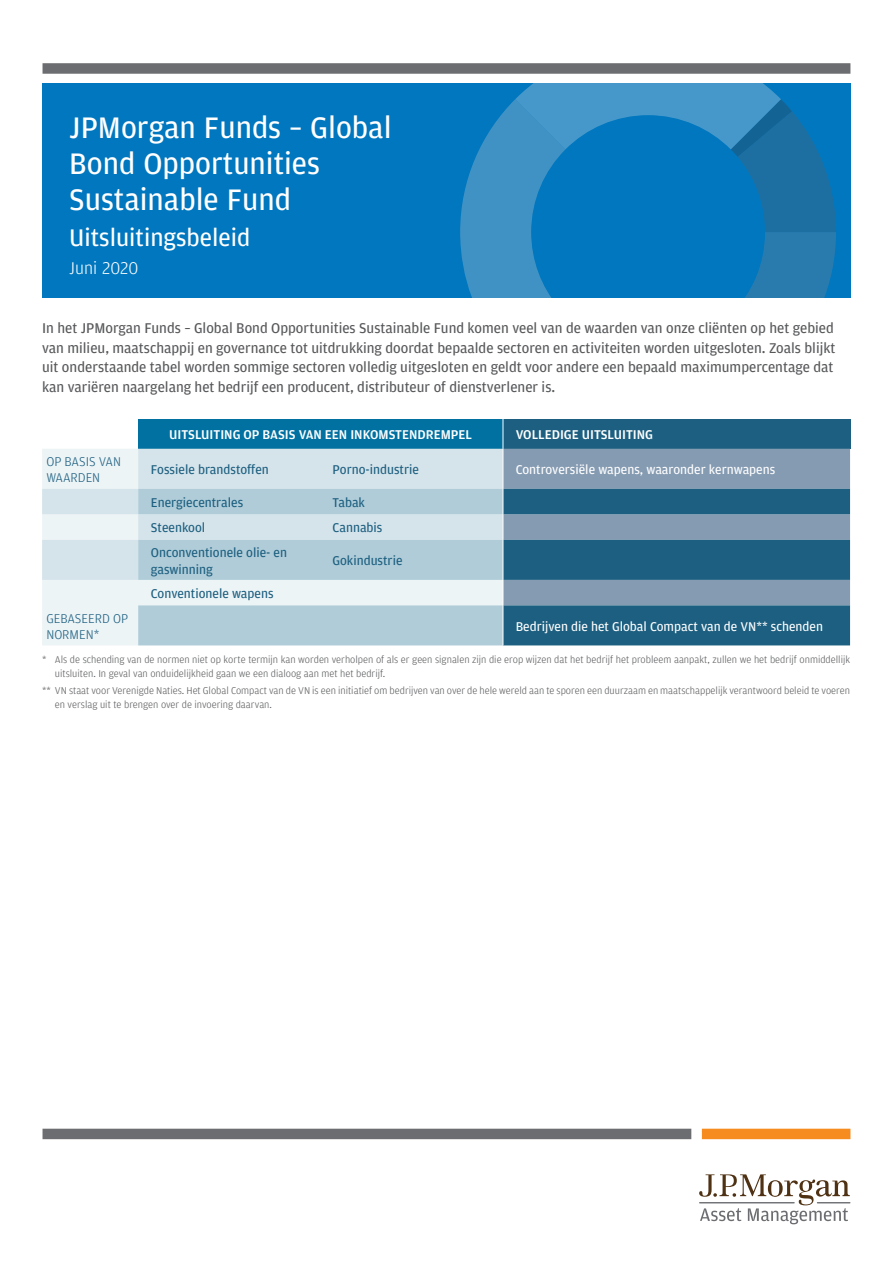
<style>
.page{position:relative;width:893px;height:1263px;background:#fff}
.page>*{position:absolute;margin:0;border:0;box-sizing:border-box;transform-origin:0 0}
._1st_Subhead{font:31.5px/36px "Amplitude";color:#fff}
._1st_Subhead-2{font:25.5px "Amplitude";color:#fff}
._1st_Subhead-3{font:300 18px "Amplitude";color:#fff}
.Body_copy{font:15px/19.5px "Amplitude";color:#57585a}
.Table_left_col{font:13.5px/16.5px "Amplitude";color:#1c5f80}
.Table_left_col-2{font:13.5px "Amplitude";color:#fff}
.Table_left_col-3{font:500 13.5px "Amplitude";color:#fff}
.Table_left_col-4{font:300 13.5px/16.5px "Amplitude";color:#1c5f80}
.Disclaimer{font:300 10.5px/13.5px "Amplitude";color:#57585a}
</style>
<div class="page">
<div style="left:43px;top:63px;width:807px;height:11px;background:#6c6d70"></div>
<div style="left:43px;top:1129px;width:648px;height:10px;background:#6c6d70"></div>
<div style="left:702px;top:1129px;width:148px;height:10px;background:#f68b1f"></div>
<svg style="left:699px;top:1174px;width:151px;height:50px"></svg>
<div style="left:138px;top:419px;width:365px;height:30px;background:#0071a1"></div>
<div style="left:503px;top:419px;width:347px;height:30px;background:#1c5f80"></div>
<div style="left:42px;top:580px;width:96px;height:65px;background:#edf4f6"></div>
<svg style="left:42px;top:449px;width:461px;height:131px;background:#dae6ec"></svg>
<div style="left:504px;top:449px;width:346px;height:40px;background:#859bb2"></div>
<svg style="left:138px;top:489px;width:365px;height:156px;background:#bfd6df"></svg>
<svg style="left:504px;top:489px;width:346px;height:156px;background:#3e7390"></svg>
<hr style="left:503px;top:419px;width:1px;height:30px;background:#fff">
<svg style="left:503px;top:489px;width:1px;height:51px"></svg>
<svg style="left:503px;top:580px;width:1px;height:25px"></svg>
<div style="left:42px;top:84px;width:809px;height:214px;background:#0077bf"></div>
<svg style="left:460px;top:84px;width:376px;height:214px"></svg>
<p class="_1st_Subhead" style="left:69px;top:109px;width:324px">JPMorgan Funds – Global<br>Bond Opportunities<br>Sustainable Fund</p>
<p class="_1st_Subhead-2" style="left:69px;top:221px;width:182px">Uitsluitingsbeleid</p>
<p class="_1st_Subhead-3" style="left:69px;top:257px;width:71px">Juni 2020</p>
<p class="Body_copy" style="left:42px;top:318px;width:795px">In het JPMorgan Funds – Global Bond Opportunities Sustainable Fund komen veel van de waarden van onze cliënten op het gebied van milieu, maatschappij en governance tot uitdrukking doordat bepaalde sectoren en activiteiten worden uitgesloten. Zoals blijkt uit onderstaande tabel worden sommige sectoren volledig uitgesloten en geldt voor andere een bepaald maximumpercentage dat kan variëren naargelang het bedrijf een producent, distributeur of dienstverlener is.</p>
<p class="Table_left_col-3" style="left:169px;top:426px;width:304px">UITSLUITING OP BASIS VAN EEN INKOMSTENDREMPEL</p>
<p class="Table_left_col-3" style="left:516px;top:426px;width:139px">VOLLEDIGE UITSLUITING</p>
<p class="Table_left_col-4" style="left:46px;top:453px;width:76px">OP BASIS VAN<br>WAARDEN</p>
<p class="Table_left_col" style="left:151px;top:461px;width:119px">Fossiele brandstoffen</p>
<p class="Table_left_col" style="left:332px;top:461px;width:88px">Porno-industrie</p>
<p class="Table_left_col-2" style="left:516px;top:461px;width:261px">Controversiële wapens, waaronder kernwapens</p>
<p class="Table_left_col" style="left:151px;top:494px;width:94px">Energiecentrales</p>
<p class="Table_left_col" style="left:332px;top:494px;width:34px">Tabak</p>
<p class="Table_left_col" style="left:151px;top:519px;width:56px">Steenkool</p>
<p class="Table_left_col" style="left:332px;top:519px;width:51px">Cannabis</p>
<p class="Table_left_col" style="left:151px;top:544px;width:138px">Onconventionele olie- en gaswinning</p>
<p class="Table_left_col" style="left:332px;top:552px;width:72px">Gokindustrie</p>
<p class="Table_left_col" style="left:151px;top:585px;width:124px">Conventionele wapens</p>
<p class="Table_left_col-4" style="left:46px;top:609px;width:83px">GEBASEERD OP<br>NORMEN*</p>
<p class="Table_left_col-2" style="left:516px;top:618px;width:309px">Bedrijven die het Global Compact van de VN** schenden</p>
<p class="Disclaimer" style="left:55px;top:653px;width:797px;text-indent:-13px">* Als de schending van de normen niet op korte termijn kan worden verholpen of als er geen signalen zijn die erop wijzen dat het bedrijf het probleem aanpakt, zullen we het bedrijf onmiddellijk uitsluiten. In geval van onduidelijkheid gaan we een dialoog aan met het bedrijf.</p>
<p class="Disclaimer" style="left:55px;top:684px;width:797px;text-indent:-13px">** VN staat voor Verenigde Naties. Het Global Compact van de VN is een initiatief om bedrijven van over de hele wereld aan te sporen een duurzaam en maatschappelijk verantwoord beleid te voeren en verslag uit te brengen over de invoering daarvan.</p>
</div>
